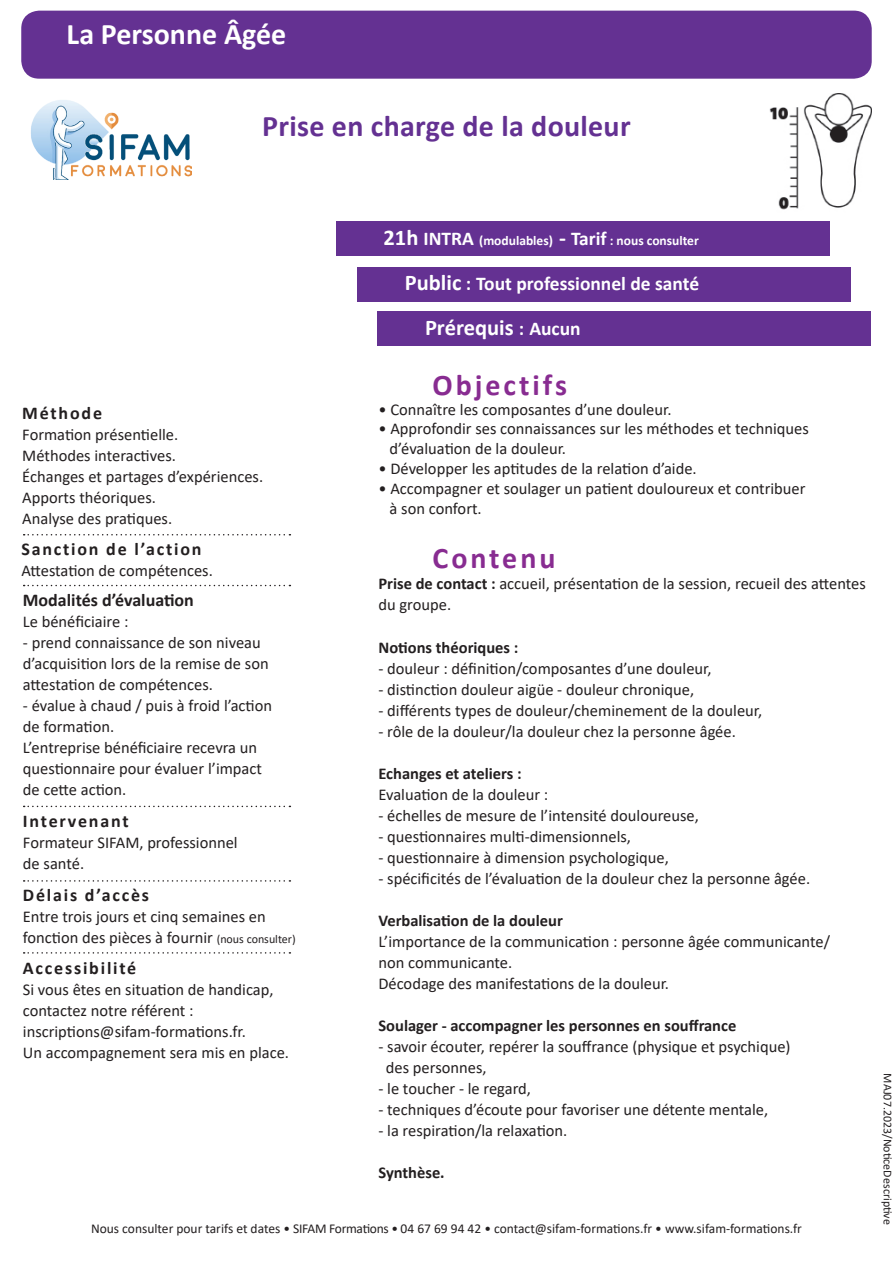
<style>
.page{position:relative;width:893px;height:1263px;background:#fff}
.page>*{position:absolute;margin:0;border:0;box-sizing:border-box;transform-origin:0 0}
.TITRE_1_G{font:700 30px "Calibri";letter-spacing:.01em;color:#643192}
.t1{font:700 30px "Calibri";letter-spacing:.1em;color:#882c91}
.t2{font:700 30px "Calibri";color:#fff}
.t3{font:700 22.5px "Calibri";color:#fff}
.t4{font:700 19.5px "Calibri";color:#fff}
.t5{font:700 18px "Calibri";letter-spacing:.1em;color:#231f20}
.t6{font:700 18px "Calibri";color:#231f20}
.t7{font:16.5px/21px "Calibri";color:#231f20}
.t8{font:700 16.5px "Calibri";color:#231f20}
.t9{font:13.5px "Calibri";color:#231f20}
.t10{font:700 13.5px "Calibri";color:#fff}
.t11{font:12px "Calibri";color:#231f20}
.s1{font-size:22.5px}
.s2{font-size:19.5px}
.s3{font-size:12px}
.s4{font-weight:700}
</style>
<div class="page">
<svg style="left:596px;top:301px;width:53px;height:1px"></svg>
<img style="left:769px;top:94px;width:103px;height:116px">
<img style="left:31px;top:100px;width:160px;height:80px">
<div style="left:21px;top:11px;width:851px;height:68px;background:#643192;border-radius:18px"></div>
<div style="left:336px;top:221px;width:493px;height:35px;background:#643192"></div>
<div style="left:377px;top:311px;width:494px;height:35px;background:#643192"></div>
<div style="left:357px;top:267px;width:493px;height:34px;background:#643192"></div>
<svg style="left:24px;top:534px;width:266px;height:1px"></svg>
<svg style="left:24px;top:806px;width:266px;height:1px"></svg>
<svg style="left:24px;top:880px;width:266px;height:2px"></svg>
<svg style="left:24px;top:952px;width:266px;height:2px"></svg>
<svg style="left:24px;top:585px;width:266px;height:1px"></svg>
<p class="t2" style="left:67px;top:13px;width:221px">La Personne Âgée</p>
<p class="TITRE_1_G" style="left:262px;top:105px;width:370px">Prise en charge de la douleur</p>
<p class="t10" style="left:384px;top:231px;width:317px"><span class="s1">21h</span> <span class="s2">INTRA</span> (modulables) <span class="s1">-</span> <span class="s2">Tarif</span> : nous consulter</p>
<p class="t4" style="left:405px;top:270px;width:296px"><span class="s1">Public</span> : Tout professionnel de santé</p>
<p class="t5" style="left:22px;top:401px;width:81px">Méthode</p>
<p class="t7" style="left:22px;top:424px;width:157px">Formation présentielle.</p>
<p class="t7" style="left:22px;top:445px;width:155px">Méthodes interactives.</p>
<p class="t7" style="left:22px;top:466px;width:242px">Échanges et partages d’expériences.<br>Apports théoriques.</p>
<p class="t7" style="left:22px;top:508px;width:151px">Analyse des pratiques.</p>
<p class="t5" style="left:21px;top:536px;width:182px">Sanction de l’action</p>
<p class="t7" style="left:21px;top:559px;width:193px">Attestation de compétences.</p>
<p class="t6" style="left:23px;top:587px;width:173px">Modalités d’évaluation</p>
<p class="t7" style="left:23px;top:611px;width:107px">Le bénéficiaire :</p>
<p class="t7" style="left:23px;top:632px;width:247px">- prend connaissance de son niveau d’acquisition lors de la remise de son attestation de compétences.</p>
<p class="t7" style="left:23px;top:695px;width:251px">- évalue à chaud / puis à froid l’action</p>
<p class="t7" style="left:23px;top:716px;width:93px">de formation.</p>
<p class="t7" style="left:23px;top:737px;width:236px">L’entreprise bénéficiaire recevra un</p>
<p class="t7" style="left:23px;top:758px;width:241px">questionnaire pour évaluer l’impact</p>
<p class="t7" style="left:23px;top:779px;width:105px">de cette action.</p>
<p class="t5" style="left:23px;top:809px;width:107px">Intervenant</p>
<p class="t7" style="left:23px;top:832px;width:216px">Formateur SIFAM, professionnel</p>
<p class="t7" style="left:23px;top:853px;width:63px">de santé.</p>
<p class="t5" style="left:23px;top:882px;width:128px">Délais d’accès</p>
<p class="t7" style="left:23px;top:906px;width:274px">Entre trois jours et cinq semaines en fonction des pièces à fournir <span class="s3">(nous consulter)</span></p>
<p class="t5" style="left:23px;top:955px;width:115px">Accessibilité</p>
<p class="t7" style="left:23px;top:978px;width:252px">Si vous êtes en situation de handicap, contactez notre référent :</p>
<p class="t7" style="left:23px;top:1020px;width:224px">inscriptions@sifam-formations.fr.</p>
<p class="t7" style="left:23px;top:1041px;width:268px">Un accompagnement sera mis en place.</p>
<p class="t3" style="left:425px;top:312px;width:157px">Prérequis <span class="s2">: Aucun</span></p>
<p class="t1" style="left:432px;top:364px;width:136px">Objectifs</p>
<p class="t7" style="left:378px;top:398px;width:295px">• Connaître les composantes d’une douleur.</p>
<p class="t7" style="left:378px;top:418px;width:432px">• Approfondir ses connaissances sur les méthodes et techniques</p>
<p class="t7" style="left:390px;top:438px;width:178px">d’évaluation de la douleur.</p>
<p class="t7" style="left:378px;top:458px;width:320px">• Développer les aptitudes de la relation d’aide.</p>
<p class="t7" style="left:378px;top:477px;width:429px">• Accompagner et soulager un patient douloureux et contribuer</p>
<p class="t7" style="left:390px;top:497px;width:94px">à son confort.</p>
<p class="t1" style="left:432px;top:537px;width:125px">Contenu</p>
<p class="t7" style="left:378px;top:572px;width:489px"><span class="s4">Prise de contact :</span> accueil, présentation de la session, recueil des attentes du groupe.</p>
<p class="t8" style="left:378px;top:635px;width:142px">Notions théoriques :</p>
<p class="t7" style="left:378px;top:657px;width:335px">- douleur : définition/composantes d’une douleur,</p>
<p class="t7" style="left:378px;top:678px;width:317px">- distinction douleur aigüe - douleur chronique,</p>
<p class="t7" style="left:378px;top:699px;width:385px">- différents types de douleur/cheminement de la douleur,</p>
<p class="t7" style="left:378px;top:720px;width:359px">- rôle de la douleur/la douleur chez la personne âgée.</p>
<p class="t8" style="left:378px;top:761px;width:145px">Echanges et ateliers :</p>
<p class="t7" style="left:378px;top:783px;width:171px">Evaluation de la douleur :</p>
<p class="t7" style="left:378px;top:804px;width:322px">- échelles de mesure de l’intensité douloureuse,</p>
<p class="t7" style="left:378px;top:825px;width:254px">- questionnaires multi-dimensionnels,</p>
<p class="t7" style="left:378px;top:846px;width:292px">- questionnaire à dimension psychologique,</p>
<p class="t7" style="left:378px;top:867px;width:433px">- spécificités de l’évaluation de la douleur chez la personne âgée.</p>
<p class="t8" style="left:378px;top:908px;width:186px">Verbalisation de la douleur</p>
<p class="t7" style="left:378px;top:930px;width:453px">L’importance de la communication : personne âgée communicante/</p>
<p class="t7" style="left:378px;top:951px;width:135px">non communicante.</p>
<p class="t7" style="left:378px;top:972px;width:292px">Décodage des manifestations de la douleur.</p>
<p class="t8" style="left:378px;top:1013px;width:359px">Soulager - accompagner les personnes en souffrance</p>
<p class="t7" style="left:378px;top:1035px;width:414px">- savoir écouter, repérer la souffrance (physique et psychique)</p>
<p class="t7" style="left:386px;top:1056px;width:102px">des personnes,</p>
<p class="t7" style="left:378px;top:1077px;width:154px">- le toucher - le regard,</p>
<p class="t7" style="left:378px;top:1098px;width:391px">- techniques d’écoute pour favoriser une détente mentale,</p>
<p class="t7" style="left:378px;top:1119px;width:190px">- la respiration/la relaxation.</p>
<p class="t8" style="left:378px;top:1160px;width:68px">Synthèse.</p>
<p class="t9" style="left:91px;top:1219px;width:712px">Nous consulter pour tarifs et dates • SIFAM Formations • 04 67 69 94 42 • contact@sifam-formations.fr • www.sifam-formations.fr</p>
<p class="t11" style="left:896px;top:1073px;width:153px;rotate:90deg">MAJ07.2023/NoticeDescriptive</p>
</div>
